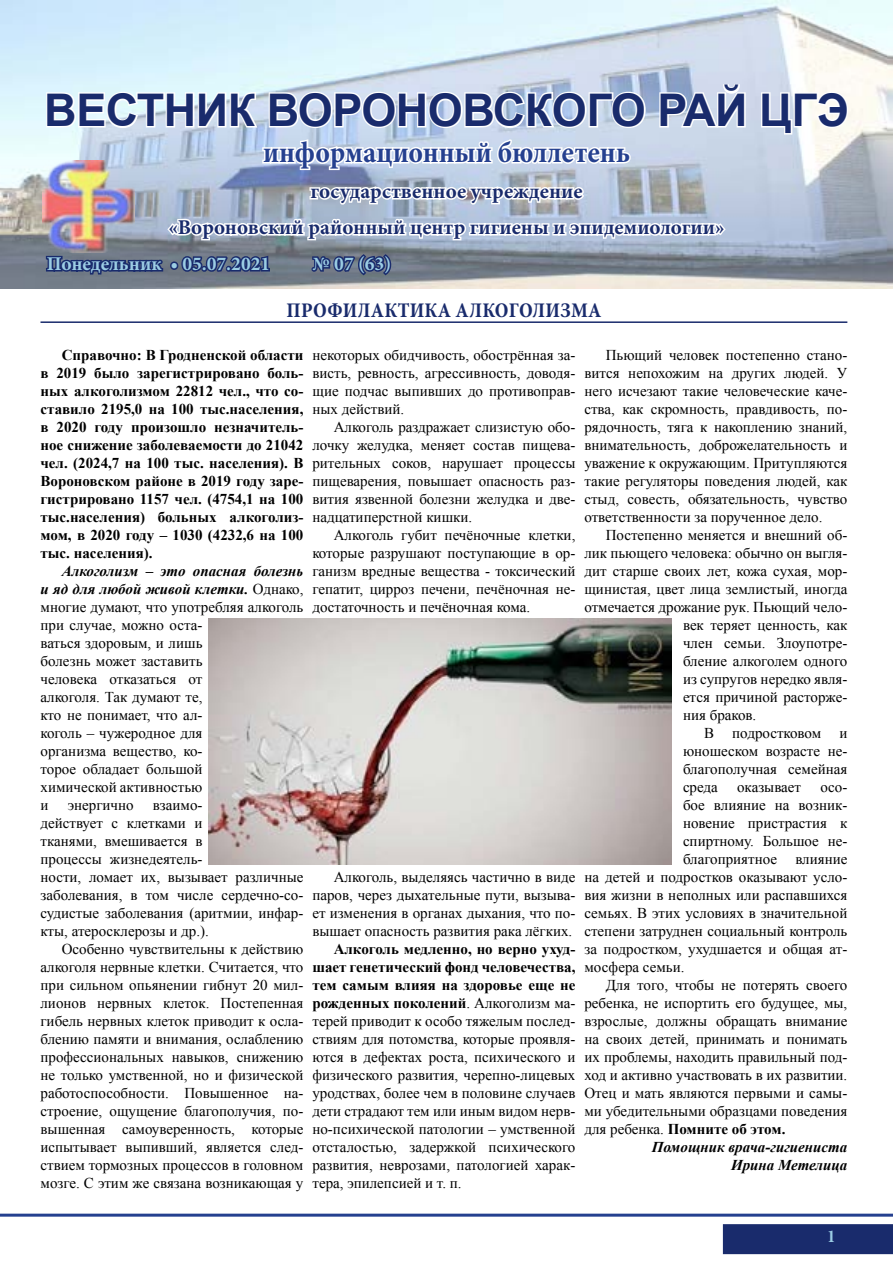
<style>
.page{position:relative;width:893px;height:1263px;background:#fff}
.page>*{position:absolute;margin:0;border:0;box-sizing:border-box;transform-origin:0 0}
.t1{font:700 45px "Arial";letter-spacing:-.01em;color:#192b6c}
.t2{font:700 condensed 30px "Minion Pro";color:#25408f}
.t3{font:700 21px/36px "Minion Pro";color:#192b6c;text-align:center}
.t4{font:700 condensed 21px "Minion Pro";letter-spacing:.01em;color:#192b6c}
.t5{font:700 19.5px "Minion Pro";color:#9ccde4}
.t6{font:700 condensed 18px "Minion Pro";color:#9ccde4}
.t7{font:15px/18px "Times New Roman";color:#000;text-align:justify}
.t8{font:700 15px/18px "Times New Roman";color:#000;text-align:justify}
.t9{font:italic 700 15px "Times New Roman";color:#000}
.s1{font-weight:700;font-style:italic}
.s2{font-weight:400}
.s3{font-weight:700}
</style>
<div class="page">
<div style="left:723px;top:1224px;width:170px;height:30px;background:#192b6c"></div>
<img style="left:0;top:0;width:893px;height:288px">
<hr style="left:0;top:1214px;width:893px;height:3px;background:#25408f">
<svg style="left:759px;top:90px;width:91px;height:46px"></svg>
<svg style="left:44px;top:0;width:703px;height:289px;background:#c1cdda"></svg>
<hr style="left:40px;top:321px;width:807px;height:2px;background:#192b6c">
<img style="left:208px;top:619px;width:464px;height:245px">
<h1 class="t1" style="left:44px;top:80px;width:806px">ВЕСТНИК ВОРОНОВСКОГО РАЙ ЦГЭ</h1>
<h2 class="t2" style="left:263px;top:132px;width:368px">информационный бюллетень</h2>
<h3 class="t3" style="left:168px;top:173px;width:558px">государственное учреждение<br>«Вороновский районный центр гигиены и эпидемиологии»</h3>
<h3 class="t5" style="left:47px;top:250px;width:225px">Понедельник • 05.07.2021</h3>
<h3 class="t5" style="left:313px;top:250px;width:80px">№ 07 (63)</h3>
<h3 class="t4" style="left:286px;top:296px;width:316px">Профилактика алкоголизма</h3>
<p class="t8" style="left:41px;top:346px;width:264px;text-indent:21px">Справочно: В Гродненской области в 2019 было зарегистрировано боль&shy;ных алкоголизмом 22812 чел., что со&shy;ставило 2195,0 на 100 тыс.населения, в 2020 году произошло незначитель&shy;ное снижение заболеваемости до 21042 чел. (2024,7 на 100 тыс. населения). В Вороновском районе в 2019 году заре&shy;гистрировано 1157 чел. (4754,1 на 100 тыс.населения) больных алкоголиз&shy;мом, в 2020 году – 1030 (4232,6 на 100 тыс. населения).</p>
<p class="t7" style="left:41px;top:562px;width:264px;text-align:left;text-indent:21px"><span class="s1">Алкоголизм – это опасная болезнь и яд для любой живой клетки.</span> Однако, многие думают, что употребляя алкоголь при случае, можно оста-<br>ваться здоровым, и лишь<br>болезнь может заставить<br>человека отказаться от<br>алкоголя. Так думают те,<br>кто не понимает, что ал-<br>коголь – чужеродное для<br>организма вещество, ко-<br>торое обладает большой<br>химической активностью<br>и</p>
<h2 class="t2" style="left:263px;top:96px;width:368px">информационный бюллетень</h2>
<h3 class="t3" style="left:310px;top:137px;width:274px">государственное учреждение</h3>
<p class="t6" style="left:47px;top:252px;width:78px">04.04.2016</p>
<p class="t6" style="left:151px;top:252px;width:139px">Пилотный выпуск</p>
<p class="t7" style="left:312px;top:346px;width:264px">некоторых обидчивость, обострённая за&shy;висть, ревность, агрессивность, доводя&shy;щие подчас выпивших до противоправ&shy;ных действий.</p>
<p class="t7" style="left:312px;top:418px;width:264px;text-indent:21px">Алкоголь раздражает слизистую обо&shy;лочку желудка, меняет состав пищева&shy;рительных соков, нарушает процессы пищеварения, повышает опасность раз&shy;вития язвенной болезни желудка и две&shy;надцатиперстной кишки.</p>
<p class="t7" style="left:312px;top:526px;width:264px;text-indent:21px">Алкоголь губит печёночные клетки, которые разрушают поступающие в ор&shy;ганизм вредные вещества - токсический гепатит, цирроз печени, печёночная не&shy;достаточность и печёночная кома.</p>
<p class="t7" style="left:584px;top:346px;width:264px;text-indent:21px">Пьющий человек постепенно стано&shy;вится непохожим на других людей. У него исчезают такие человеческие каче&shy;ства, как скромность, правдивость, по&shy;рядочность, тяга к накоплению знаний, внимательность, доброжелательность и уважение к окружающим. Притупляются такие регуляторы поведения людей, как стыд, совесть, обязательность, чувство ответственности за порученное дело.</p>
<p class="t7" style="left:606px;top:526px;width:243px">Постепенно меняется и внешний об-</p>
<p class="t7" style="left:584px;top:544px;width:264px">лик пьющего человека: обычно он выгля-</p>
<p class="t7" style="left:584px;top:562px;width:264px">дит старше своих лет, кожа сухая, мор-</p>
<p class="t7" style="left:584px;top:580px;width:264px">щинистая, цвет лица землистый, иногда</p>
<p class="t7" style="left:584px;top:598px;width:264px">отмечается дрожание рук. Пьющий чело-</p>
<p class="t7" style="left:683px;top:616px;width:166px">век теряет ценность, как</p>
<p class="t7" style="left:683px;top:634px;width:166px">член семьи. Злоупотре-</p>
<p class="t7" style="left:683px;top:652px;width:166px">бление алкоголем одного</p>
<p class="t7" style="left:683px;top:670px;width:166px">из супругов нередко явля-</p>
<p class="t7" style="left:683px;top:688px;width:166px">ется причиной расторже-</p>
<p class="t7" style="left:683px;top:706px;width:75px">ния браков.</p>
<p class="t7" style="left:704px;top:724px;width:145px">В подростковом и</p>
<p class="t7" style="left:683px;top:742px;width:166px">юношеском возрасте не-</p>
<p class="t7" style="left:683px;top:760px;width:166px">благополучная семейная</p>
<p class="t7" style="left:683px;top:778px;width:36px">среда</p>
<p class="t7" style="left:737px;top:778px;width:65px">оказывает</p>
<p class="t7" style="left:820px;top:778px;width:29px">осо-</p>
<p class="t7" style="left:683px;top:796px;width:166px">бое влияние на возник-</p>
<p class="t7" style="left:683px;top:814px;width:166px">новение пристрастия к</p>
<p class="t7" style="left:683px;top:832px;width:166px">спиртному. Большое не-</p>
<p class="t7" style="left:683px;top:850px;width:166px">благоприятное влияние</p>
<p class="t7" style="left:584px;top:868px;width:264px">на детей и подростков оказывают усло-</p>
<p class="t7" style="left:584px;top:886px;width:264px">вия жизни в неполных или распавшихся</p>
<p class="t7" style="left:584px;top:904px;width:264px">семьях. В этих условиях в значительной</p>
<p class="t7" style="left:584px;top:922px;width:264px">степени затруднен социальный контроль</p>
<p class="t7" style="left:584px;top:940px;width:264px">за подростком, ухудшается и общая ат-</p>
<p class="t7" style="left:584px;top:958px;width:102px">мосфера семьи.</p>
<p class="t7" style="left:606px;top:976px;width:243px">Для того, чтобы не потерять своего</p>
<p class="t7" style="left:584px;top:994px;width:264px">ребенка, не испортить его будущее, мы,</p>
<p class="t7" style="left:584px;top:1012px;width:264px">взрослые, должны обращать внимание</p>
<p class="t7" style="left:584px;top:1030px;width:264px">на своих детей, принимать и понимать</p>
<p class="t7" style="left:584px;top:1048px;width:264px">их проблемы, находить правильный под-</p>
<p class="t7" style="left:584px;top:1066px;width:264px">ход и активно участвовать в их развитии.</p>
<p class="t7" style="left:584px;top:1084px;width:264px">Отец и мать являются первыми и самы-</p>
<p class="t7" style="left:584px;top:1102px;width:264px">ми убедительными образцами поведения</p>
<p class="t8" style="left:584px;top:1120px;width:203px"><span class="s2">для ребенка.</span> Помните об этом.</p>
<p class="t9" style="left:652px;top:1137px;width:197px">Помощник врача-гигиениста</p>
<p class="t9" style="left:731px;top:1155px;width:118px">Ирина Метелица</p>
<p class="t7" style="left:68px;top:796px;width:67px">энергично</p>
<p class="t7" style="left:41px;top:796px;width:264px;text-align:left;text-indent:112px">взаимо-<br>действует с клетками и<br>тканями, вмешивается в<br>процессы жизнедеятель-<br>ности, ломает их, вызывает различные заболевания, в том числе сердечно-со&shy;судистые заболевания (аритмии, инфар&shy;кты, атеросклерозы и др.).</p>
<p class="t7" style="left:41px;top:940px;width:264px;text-indent:21px">Особенно чувствительны к действию алкоголя нервные клетки. Считается, что при сильном опьянении гибнут 20 мил&shy;лионов нервных клеток. Постепенная гибель нервных клеток приводит к осла&shy;блению памяти и внимания, ослаблению профессиональных навыков, снижению не только умственной, но и физической работоспособности. Повышенное на&shy;строение, ощущение благополучия, по&shy;вышенная самоуверенность, которые испытывает выпивший, является след&shy;ствием тормозных процессов в головном мозге. С этим же связана возникающая у</p>
<p class="t7" style="left:312px;top:868px;width:264px;text-indent:21px">Алкоголь, выделяясь частично в виде паров, через дыхательные пути, вызыва&shy;ет изменения в органах дыхания, что по&shy;вышает опасность развития рака лёгких.</p>
<p class="t7" style="left:312px;top:940px;width:264px;text-indent:21px"><span class="s3">Алкоголь медленно, но верно ухуд&shy;шает генетический фонд человечества, тем самым влияя на здоровье еще не рожденных поколений</span>. Алкоголизм ма&shy;терей приводит к особо тяжелым послед&shy;ствиям для потомства, которые проявля&shy;ются в дефектах роста, психического и физического развития, черепно-лицевых уродствах, более чем в половине случаев дети страдают тем или иным видом нерв&shy;но-психической патологии – умственной отсталостью, задержкой психического развития, неврозами, патологией харак&shy;тера, эпилепсией и т. п.</p>
<p class="t6" style="left:827px;top:1224px;width:10px">1</p>
</div>
